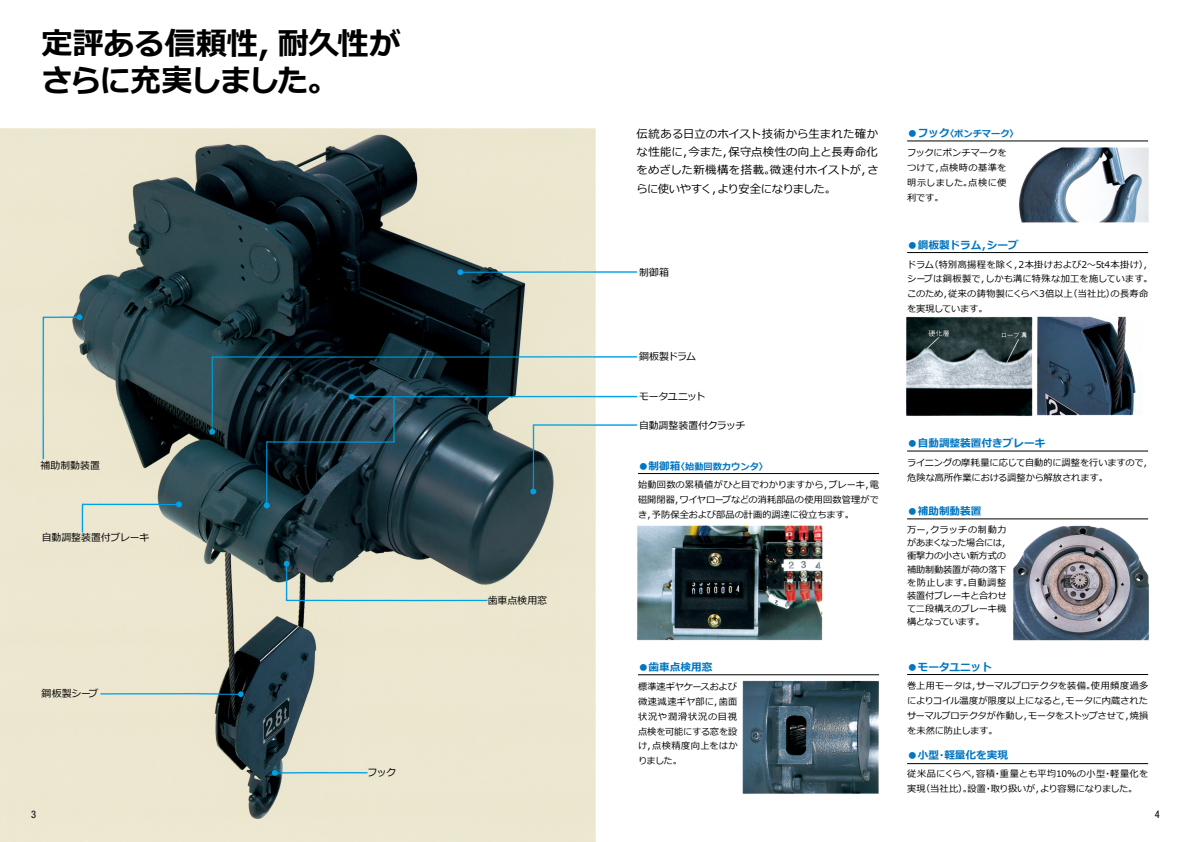
<style>
.page{position:relative;width:1191px;height:842px;background:#fff}
.page>*{position:absolute;margin:0;border:0;box-sizing:border-box;transform-origin:0 0}
.t1{font:700 31.2px/36.9px "Meiryo";letter-spacing:-.02em;color:#000}
.t2{font:11.3px/18.4px "Meiryo";letter-spacing:-.015em;color:#000;text-align:justify}
.t3{font:700 10.6px "Meiryo";color:#0075c2}
.t4{font:condensed 10.4px "Helvetica Neue LT Std";color:#000}
.t5{font:9.9px "Meiryo";letter-spacing:-.015em;color:#000}
.t6{font:9.9px "Meiryo";letter-spacing:-.035em;color:#000}
.t7{font:9.2px/14.9px "Meiryo";letter-spacing:-.005em;color:#000;text-align:justify}
.t8{font:9.2px/14.9px "Meiryo";letter-spacing:.015em;color:#000}
.t9{font:700 9.2px "Meiryo";color:#0075c2}
.s1{font-size:10.6px}
.s2{font-weight:700;font-size:10.6px;color:#0075c2}
.s3{font-weight:700;color:#0075c2}
</style>
<div class="page">
<img style="left:0;top:128px;width:595px;height:714px">
<hr style="left:638px;top:473px;width:241px;height:1px;background:#000">
<hr style="left:638px;top:674px;width:241px;height:1px;background:#000">
<hr style="left:907px;top:141px;width:241px;height:1px;background:#000">
<hr style="left:907px;top:252px;width:241px;height:1px;background:#000">
<hr style="left:907px;top:451px;width:241px;height:1px;background:#000">
<hr style="left:907px;top:518px;width:241px;height:1px;background:#000">
<hr style="left:907px;top:674px;width:241px;height:1px;background:#000">
<hr style="left:907px;top:763px;width:241px;height:1px;background:#000">
<hr style="left:595px;top:271px;width:42px;height:2px;background:#00a0e9">
<hr style="left:595px;top:356px;width:42px;height:2px;background:#00a0e9">
<hr style="left:595px;top:396px;width:42px;height:1px;background:#00a0e9">
<hr style="left:595px;top:424px;width:42px;height:2px;background:#00a0e9">
<img style="left:637px;top:525px;width:186px;height:116px">
<img style="left:742px;top:680px;width:138px;height:114px">
<img style="left:1019px;top:147px;width:130px;height:76px">
<img style="left:906px;top:316px;width:127px;height:100px">
<img style="left:1037px;top:316px;width:99px;height:100px">
<img style="left:1013px;top:525px;width:137px;height:116px">
<h1 class="t1" style="left:42px;top:27px;width:360px">定評ある信頼性，耐久性がさらに充実しました。</h1>
<p class="t5" style="left:40px;top:459px;width:61px">補助制動装置</p>
<p class="t5" style="left:42px;top:532px;width:109px">自動調整装置付ブレーキ</p>
<p class="t5" style="left:42px;top:687px;width:58px">鋼板製シーブ</p>
<p class="t5" style="left:367px;top:766px;width:30px">フック</p>
<p class="t5" style="left:488px;top:595px;width:61px">歯車点検用窓</p>
<p class="t2" style="left:636px;top:124px;width:243px">伝統ある日立のホイスト技術から生まれた確かな性能に，今また，保守点検性の向上と長寿命化をめざした新機構を搭載。微速付ホイストが，さらに使いやすく，より安全になりました。</p>
<p class="t5" style="left:639px;top:266px;width:31px">制御箱</p>
<p class="t5" style="left:639px;top:351px;width:59px">鋼板製ドラム</p>
<p class="t6" style="left:639px;top:391px;width:68px">モータユニット</p>
<p class="t5" style="left:639px;top:420px;width:108px">自動調整装置付クラッチ</p>
<p class="t9" style="left:638px;top:460px;width:132px"><span class="s1">●制御箱</span>〈始動回数カウンタ〉</p>
<p class="t7" style="left:638px;top:478px;width:243px">始動回数の累積値がひと目でわかりますから，ブレーキ，電磁開閉器，ワイヤロープなどの消耗部品の使用回数管理ができ，予防保全および部品の計画的調逹に役立ちます。</p>
<p class="t3" style="left:638px;top:660px;width:76px">●歯車点検用窓</p>
<p class="t7" style="left:638px;top:679px;width:101px">標準速ギヤケースおよび微速減速ギヤ部に，歯面状況や潤滑状況の目視点検を可能にする窓を設け，点検精度向上をはかりました。</p>
<p class="t7" style="left:907px;top:125px;width:113px;line-height:18.8px"><span class="s2">●フック</span><span class="s3">〈ポンチマーク〉</span>フックにポンチマークを</p>
<p class="t7" style="left:907px;top:160px;width:101px">つけて，点検時の基準を明示しました。点検に便利です。</p>
<p class="t3" style="left:907px;top:238px;width:113px">●鋼板製ドラム，シーブ</p>
<p class="t8" style="left:907px;top:257px;width:247px">ドラム（特別高揚程を除く，2本掛けおよび2～5t4本掛け），シーブは鋼板製で，しかも溝に特殊な加工を施しています。このため，従来の鋳物製にくらべ3倍以上（当社比）の長寿命を実現しています。</p>
<p class="t3" style="left:907px;top:436px;width:140px">●自動調整装置付きブレーキ</p>
<p class="t7" style="left:907px;top:455px;width:247px">ライニングの摩耗量に応じて自動的に調整を行いますので，危険な高所作業における調整から解放されます。</p>
<p class="t3" style="left:907px;top:504px;width:76px">●補助制動装置</p>
<p class="t7" style="left:907px;top:523px;width:105px;line-height:13.1px;text-align:left">万ー，クラッチの制動力があまくなった場合には，衝撃力の小さい新方式の補助制動装置が荷の落下を防止します。自動調整装置付ブレーキと合わせて二段構えのブレーキ機構となっています。</p>
<p class="t3" style="left:907px;top:660px;width:87px">●モータユニット</p>
<p class="t7" style="left:907px;top:679px;width:243px">巻上用モータは，サーマルプロテクタを装備。使用頻度過多によりコイル温度が限度以上になると，モータに内蔵されたサーマルプロテクタが作動し，モータをストップさせて，焼損を未然に防止します。</p>
<p class="t3" style="left:907px;top:748px;width:102px">●小型・軽量化を実現</p>
<p class="t7" style="left:907px;top:767px;width:243px">従米品にくらべ，容積・重量とも平均10%の小型・軽量化を実現（当社比）。設置・取り扱いが，より容易になりました。</p>
<p class="t4" style="left:31px;top:808px;width:7px">3</p>
<p class="t4" style="left:1154px;top:808px;width:7px">4</p>
</div>
